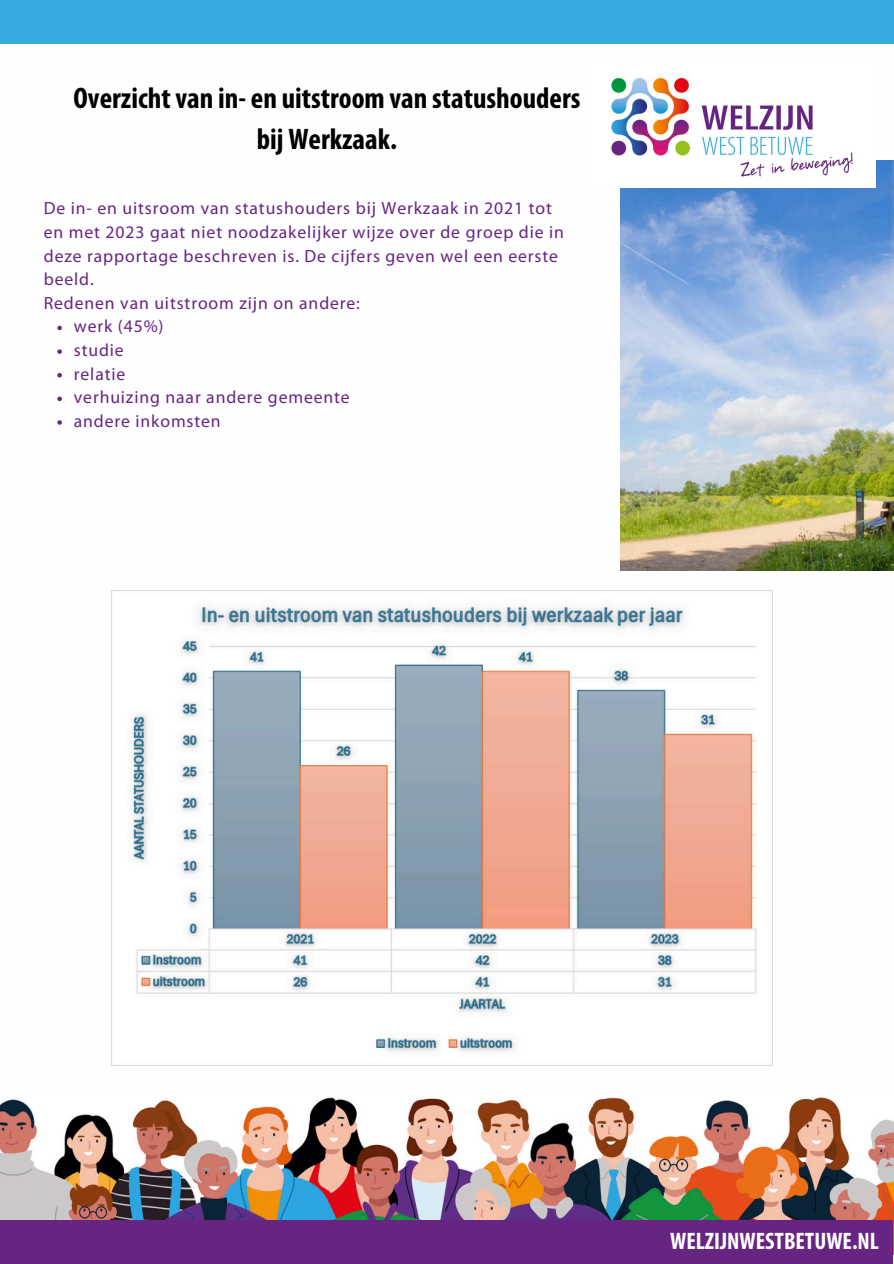
<style>
.page{position:relative;width:894px;height:1264px;background:#fff}
.page>*{position:absolute;margin:0;border:0;box-sizing:border-box;transform-origin:0 0}
.t1{font:700 condensed 29.85px/41.5px "Myriad Pro";color:#000;text-align:center}
.t2{font:700 condensed 23.85px "Myriad Pro";color:#fff}
.t3{font:17.7px/23.7px "Myriad Pro";letter-spacing:.05em;color:#662483}
</style>
<div class="page">
<img style="left:620px;top:160px;width:273px;height:410px">
<img style="left:0;top:1097px;width:893px;height:156px">
<div style="left:0;top:0;width:893px;height:44px;background:#36a9e1"></div>
<div style="left:0;top:1220px;width:892px;height:43px;background:#662483"></div>
<img style="left:611px;top:77px;width:264px;height:111px">
<img style="left:111px;top:590px;width:660px;height:475px">
<svg style="left:57px;top:326px;width:5px;height:4px"></svg>
<svg style="left:57px;top:349px;width:5px;height:5px"></svg>
<svg style="left:57px;top:373px;width:5px;height:4px"></svg>
<svg style="left:57px;top:396px;width:5px;height:5px"></svg>
<svg style="left:57px;top:420px;width:5px;height:5px"></svg>
<h2 class="t1" style="left:74px;top:79px;width:508px">Overzicht van in- en uitstroom van statushouders bij Werkzaak.</h2>
<p class="t3" style="left:44px;top:198px;width:521px">De in- en uitsroom van statushouders bij Werkzaak in 2021 tot en met 2023 gaat niet noodzakelijker wijze over de groep die in deze rapportage beschreven is. De cijfers geven wel een eerste beeld.</p>
<p class="t3" style="left:44px;top:292px;width:317px">Redenen van uitstroom zijn on andere:</p>
<p class="t3" style="left:74px;top:316px;width:91px">werk (45%)</p>
<p class="t3" style="left:74px;top:340px;width:51px">studie</p>
<p class="t3" style="left:74px;top:363px;width:53px">relatie</p>
<p class="t3" style="left:74px;top:387px;width:277px">verhuizing naar andere gemeente</p>
<p class="t3" style="left:74px;top:411px;width:148px">andere inkomsten</p>
<p class="t2" style="left:670px;top:1230px;width:210px">WELZIJNWESTBETUWE.NL</p>
</div>
